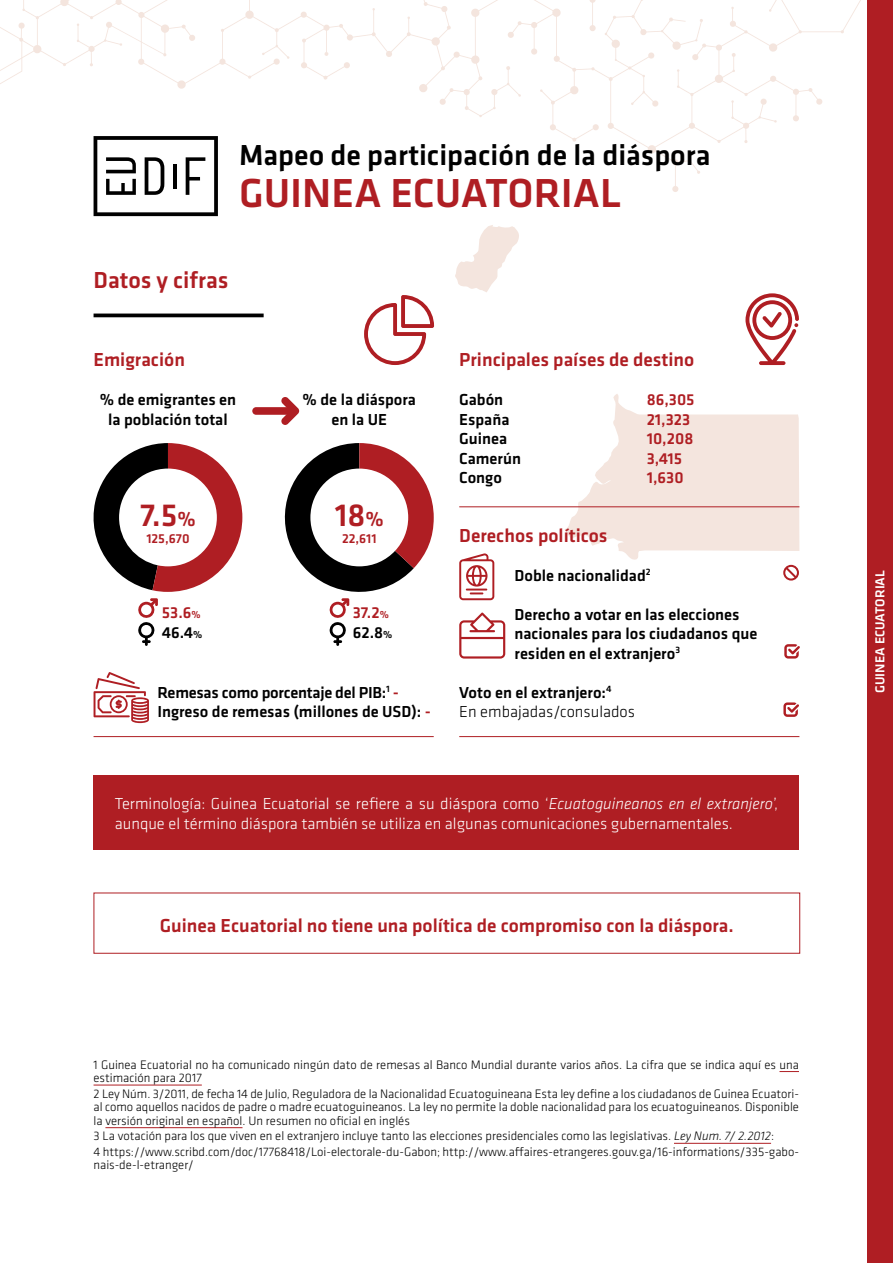
<style>
.page{position:relative;width:893px;height:1263px;background:#fff}
.page>*{position:absolute;margin:0;border:0;box-sizing:border-box;transform-origin:0 0}
.t1{font:500 42px "Klavika";color:#af1e23}
.t2{font:500 33px "Klavika";color:#af1e23}
.t3{font:500 30px "Klavika";color:#000}
.t4{font:500 24px "Klavika";color:#af1e23}
.t5{font:500 19.5px "Klavika";color:#af1e23}
.t6{font:500 16.5px/19.5px "Klavika";color:#000}
.t7{font:300 16.5px/19.5px "Klavika";color:#fff}
.t8{font:500 16.5px/19.5px "Klavika";color:#af1e23}
.t9{font:300 16.5px/19.5px "Klavika";color:#000}
.t10{font:500 13.5px "Klavika";color:#fff}
.t11{font:500 13.5px "Klavika";color:#af1e23}
.t12{font:300 12.75px/13.5px "Klavika";color:#000}
.s1{font-size:21px}
.s2{font-size:10.5px}
.s3{color:#000}
.s4{font-size:10.5px;color:#000}
.s5{color:#af1e23}
.s6{font-weight:500}
.s7{font-style:italic}
</style>
<div class="page">
<div style="left:867px;top:0;width:26px;height:1263px;background:#af1e23"></div>
<svg style="left:123px;top:225px;width:676px;height:551px"></svg>
<hr style="left:94px;top:736px;width:340px;height:1px;background:#af1e23">
<hr style="left:459px;top:506px;width:340px;height:1px;background:#af1e23">
<div style="left:94px;top:776px;width:705px;height:74px;background:#af1e23"></div>
<svg style="left:745px;top:293px;width:54px;height:72px"></svg>
<svg style="left:364px;top:295px;width:70px;height:70px"></svg>
<div style="left:94px;top:443px;width:340px;height:203px;background:#fff"></div>
<svg style="left:138px;top:598px;width:20px;height:48px"></svg>
<svg style="left:94px;top:443px;width:148px;height:149px"></svg>
<svg style="left:284px;top:443px;width:150px;height:203px"></svg>
<svg style="left:94px;top:672px;width:55px;height:51px"></svg>
<svg style="left:0;top:0;width:861px;height:216px"></svg>
<hr style="left:173px;top:164px;width:4px;height:25px;background:#000">
<div style="left:94px;top:893px;width:706px;height:61px;border:1px solid #af1e23"></div>
<svg style="left:783px;top:565px;width:16px;height:16px"></svg>
<hr style="left:94px;top:314px;width:170px;height:3px;background:#000">
<svg style="left:252px;top:397px;width:48px;height:28px"></svg>
<hr style="left:459px;top:736px;width:340px;height:1px;background:#af1e23">
<svg style="left:784px;top:644px;width:16px;height:15px"></svg>
<svg style="left:783px;top:702px;width:16px;height:15px"></svg>
<svg style="left:459px;top:553px;width:35px;height:47px"></svg>
<svg style="left:459px;top:612px;width:46px;height:47px"></svg>
<svg style="left:779px;top:1071px;width:20px;height:1px"></svg>
<hr style="left:94px;top:1085px;width:108px;height:1px;background:#af1e23">
<hr style="left:105px;top:1127px;width:137px;height:1px;background:#af1e23">
<hr style="left:674px;top:1143px;width:97px;height:1px;background:#af1e23">
<h3 class="t3" style="left:239px;top:135px;width:473px">Mapeo de participación de la diáspora</h3>
<h1 class="t1" style="left:239px;top:165px;width:384px">GUINEA ECUATORIAL</h1>
<h3 class="t4" style="left:94px;top:264px;width:137px">Datos y cifras</h3>
<h3 class="t5" style="left:94px;top:346px;width:93px">Emigración</h3>
<p class="t6" style="left:100px;top:389px;width:138px;text-align:center">% de emigrantes en la población total</p>
<p class="t6" style="left:303px;top:389px;width:115px;text-align:center">% de la diáspora en la UE</p>
<h2 class="t2" style="left:140px;top:493px;width:57px">7.5<span class="s1">%</span></h2>
<h2 class="t2" style="left:335px;top:493px;width:51px">18<span class="s1">%</span></h2>
<p class="t11" style="left:146px;top:529px;width:45px">125,670</p>
<p class="t11" style="left:342px;top:529px;width:36px">22,611</p>
<p class="t8" style="left:162px;top:602px;width:42px;line-height:20.1px">53.6<span class="s2">%<br></span><span class="s3">46.4</span><span class="s4">%</span></p>
<p class="t8" style="left:353px;top:602px;width:41px;line-height:20.2px">37.2<span class="s2">%<br></span><span class="s3">62.8</span><span class="s4">%</span></p>
<p class="t6" style="left:157px;top:682px;width:243px">Remesas como porcentaje del PIB:<sup>1</sup> <span class="s5">-</span></p>
<p class="t6" style="left:157px;top:701px;width:275px">Ingreso de remesas (millones de USD): <span class="s5">-</span></p>
<h3 class="t5" style="left:459px;top:346px;width:237px">Principales países de destino</h3>
<p class="t6" style="left:459px;top:389px;width:63px">Gabón<br>España<br>Guinea<br>Camerún<br>Congo</p>
<p class="t8" style="left:647px;top:389px;width:49px">86,305<br>21,323<br>10,208<br>3,415<br>1,630</p>
<h3 class="t5" style="left:459px;top:522px;width:150px">Derechos políticos</h3>
<p class="t6" style="left:514px;top:565px;width:138px">Doble nacionalidad<sup>2</sup></p>
<p class="t6" style="left:514px;top:604px;width:244px">Derecho a votar en las elecciones nacionales para los ciudadanos que residen en el extranjero<sup>3</sup></p>
<p class="t9" style="left:459px;top:682px;width:177px"><span class="s6">Voto en el extranjero:</span><sup>4<br></sup>En embajadas/consulados</p>
<p class="t7" style="left:115px;top:794px;width:665px">Terminología: Guinea Ecuatorial se refiere a su diáspora como ‘<span class="s7">Ecuatoguineanos en el extranjero</span>’, aunque el término diáspora también se utiliza en algunas comunicaciones gubernamentales.</p>
<h3 class="t5" style="left:160px;top:912px;width:575px">Guinea Ecuatorial no tiene una política de compromiso con la diáspora.</h3>
<p class="t12" style="left:94px;top:1057px;width:707px">1 Guinea Ecuatorial no ha comunicado ningún dato de remesas al Banco Mundial durante varios años. La cifra que se indica aquí es una estimación para 2017</p>
<p class="t12" style="left:94px;top:1086px;width:707px;text-align:justify">2 Ley Núm. 3/2011, de fecha 14 de Julio, Reguladora de la Nacionalidad Ecuatoguineana Esta ley define a los ciudadanos de Guinea Ecuatori&shy;al como aquellos nacidos de padre o madre ecuatoguineanos. La ley no permite la doble nacionalidad para los ecuatoguineanos. Disponible la versión original en español. Un resumen no oficial en inglés</p>
<p class="t12" style="left:94px;top:1128px;width:707px;line-height:15.6px">3 La votación para los que viven en el extranjero incluye tanto las elecciones presidenciales como las legislativas. <span class="s7">Ley Num. 7/ 2.2012</span>:<br>4 https://www.scribd.com/doc/17768418/Loi-electorale-du-Gabon; http://www.affaires-etrangeres.gouv.ga/16-informations/335-gabo-</p>
<p class="t12" style="left:94px;top:1158px;width:102px">nais-de-l-etranger/</p>
<p class="t10" style="left:871px;top:693px;width:124px;rotate:-90deg">GUINEA ECUATORIAL</p>
</div>
